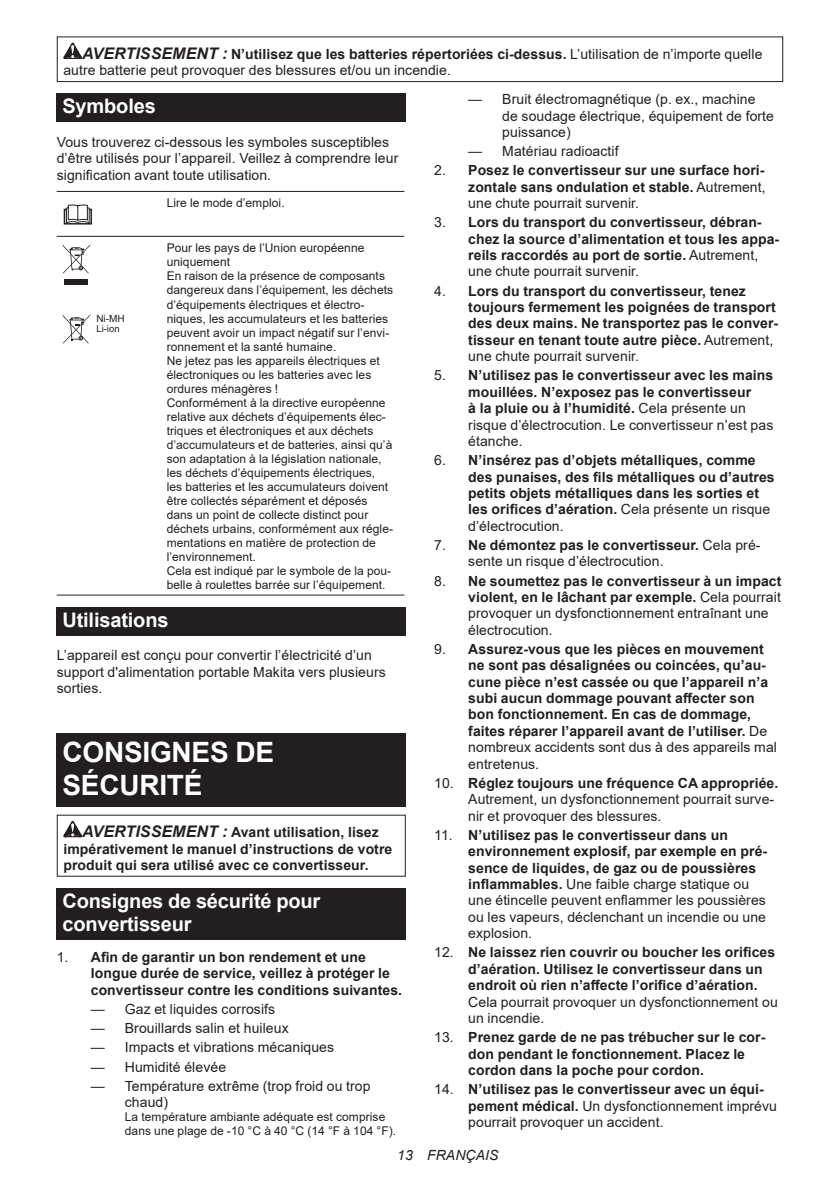
<style>
.page{position:relative;width:840px;height:1191px;background:#fff}
.page>*{position:absolute;margin:0;border:0;box-sizing:border-box;transform-origin:0 0}
.t1{font:700 28px/32.8px "Arial";letter-spacing:-.01em;color:#fff}
.t2{font:700 20px/23.4px "Arial";letter-spacing:-.01em;color:#fff}
.t3{font:700 14px/16.4px "Arial";letter-spacing:.005em;color:#231f20}
.t4{font:14px/16.4px "Arial";letter-spacing:.005em;color:#231f20}
.t5{font:italic 14px "Arial";letter-spacing:.005em;color:#231f20}
.t6{font:12px/14px "Arial";letter-spacing:.005em;color:#231f20}
.t7{font:10px "Arial";color:#231f20}
.t8{font:9.6px "Arial";color:#231f20}
.s1{font-weight:700;font-style:italic;font-size:16px}
.s2{font-weight:700}
.s3{font-weight:400}
.s4{font-style:italic;font-size:16px}
</style>
<div class="page">
<svg style="left:63px;top:43px;width:19px;height:16px"></svg>
<div style="left:57px;top:36px;width:725px;height:46px;border:1px solid #231f20"></div>
<div style="left:57px;top:93px;width:348px;height:29px;background:#231f20"></div>
<hr style="left:57px;top:191px;width:104px;height:1px;background:#231f20">
<hr style="left:161px;top:191px;width:243px;height:1px;background:#231f20">
<hr style="left:57px;top:236px;width:104px;height:1px;background:#231f20">
<hr style="left:161px;top:236px;width:243px;height:1px;background:#231f20">
<hr style="left:57px;top:594px;width:104px;height:1px;background:#231f20">
<hr style="left:161px;top:594px;width:243px;height:1px;background:#231f20">
<svg style="left:63px;top:204px;width:29px;height:21px"></svg>
<div style="left:65px;top:279px;width:23px;height:6px;background:#231f20"></div>
<svg style="left:62px;top:244px;width:28px;height:29px"></svg>
<svg style="left:62px;top:314px;width:28px;height:29px"></svg>
<div style="left:57px;top:607px;width:348px;height:28px;background:#231f20"></div>
<div style="left:57px;top:733px;width:348px;height:73px;background:#231f20"></div>
<svg style="left:63px;top:821px;width:19px;height:16px"></svg>
<div style="left:57px;top:888px;width:348px;height:52px;background:#231f20"></div>
<p class="t4" style="left:63px;top:46px;width:700px;text-indent:19px"><span class="s1">AVERTISSEMENT :</span> <span class="s2">N’utilisez que les batteries répertoriées ci-dessus.</span> L’utilisation de n’importe quelle autre batterie peut provoquer des blessures et/ou un incendie.</p>
<h2 class="t2" style="left:62px;top:95px;width:95px">Symboles</h2>
<p class="t4" style="left:57px;top:134px;width:343px">Vous trouverez ci-dessous les symboles susceptibles d’être utilisés pour l’appareil. Veillez à comprendre leur signification avant toute utilisation.</p>
<p class="t6" style="left:167px;top:196px;width:119px">Lire le mode d’emploi.</p>
<p class="t4" style="left:502px;top:91px;width:273px;text-indent:-34px">— Bruit électromagnétique (p. ex., machine de soudage électrique, équipement de forte puissance)</p>
<p class="t4" style="left:468px;top:143px;width:152px">— Matériau radioactif</p>
<p class="t3" style="left:468px;top:162px;width:299px;text-align:justify;text-indent:-34px"><span class="s3">2.</span> Posez le convertisseur sur une surface hori&shy;zontale sans ondulation et stable. <span class="s3">Autrement, une chute pourrait survenir.</span></p>
<p class="t3" style="left:468px;top:214px;width:312px;text-indent:-34px"><span class="s3">3.</span> Lors du transport du convertisseur, débran&shy;chez la source d’alimentation et tous les appa&shy;reils raccordés au port de sortie. <span class="s3">Autrement, une chute pourrait survenir.</span></p>
<p class="t3" style="left:468px;top:283px;width:311px;text-indent:-34px"><span class="s3">4.</span> Lors du transport du convertisseur, tenez toujours fermement les poignées de transport des deux mains. Ne transportez pas le conver&shy;tisseur en tenant toute autre pièce. <span class="s3">Autrement, une chute pourrait survenir.</span></p>
<p class="t3" style="left:468px;top:367px;width:306px;text-indent:-34px"><span class="s3">5.</span> N’utilisez pas le convertisseur avec les mains mouillées. N’exposez pas le convertisseur<br>à la pluie ou à l’humidité. <span class="s3">Cela présente un risque d’électrocution. Le convertisseur n’est pas étanche.</span></p>
<p class="t3" style="left:468px;top:452px;width:308px;text-indent:-34px"><span class="s3">6.</span> N’insérez pas d’objets métalliques, comme des punaises, des fils métalliques ou d’autres petits objets métalliques dans les sorties et les orifices d’aération. <span class="s3">Cela présente un risque d’électrocution.</span></p>
<p class="t4" style="left:468px;top:537px;width:293px;text-indent:-34px">7. <span class="s2">Ne démontez pas le convertisseur.</span> Cela pré&shy;sente un risque d’électrocution.</p>
<p class="t4" style="left:468px;top:572px;width:314px;text-indent:-34px">8. <span class="s2">Ne soumettez pas le convertisseur à un impact violent, en le lâchant par exemple.</span> Cela pourrait provoquer un dysfonctionnement entraînant une électrocution.</p>
<p class="t3" style="left:468px;top:641px;width:310px;text-indent:-34px"><span class="s3">9.</span> Assurez-vous que les pièces en mouvement ne sont pas désalignées ou coincées, qu’au&shy;cune pièce n’est cassée ou que l’appareil n’a subi aucun dommage pouvant affecter son bon fonctionnement. En cas de dommage, faites réparer l’appareil avant de l’utiliser. <span class="s3">De nombreux accidents sont dus à des appareils mal entretenus.</span></p>
<p class="t4" style="left:468px;top:774px;width:311px;text-indent:-34px">10. <span class="s2">Réglez toujours une fréquence CA appropriée.<br></span>Autrement, un dysfonctionnement pourrait surve&shy;nir et provoquer des blessures.</p>
<p class="t3" style="left:468px;top:827px;width:300px;text-indent:-34px"><span class="s3">11.</span> N’utilisez pas le convertisseur dans un environnement explosif, par exemple en pré&shy;sence de liquides, de gaz ou de poussières inflammables. <span class="s3">Une faible charge statique ou une étincelle peuvent enflammer les poussières ou les vapeurs, déclenchant un incendie ou une explosion.</span></p>
<p class="t3" style="left:468px;top:944px;width:308px;text-indent:-34px"><span class="s3">12.</span> Ne laissez rien couvrir ou boucher les orifices d’aération. Utilisez le convertisseur dans un endroit où rien n’affecte l’orifice d’aération.</p>
<p class="t4" style="left:468px;top:993px;width:311px">Cela pourrait provoquer un dysfonctionnement ou un incendie.</p>
<p class="t3" style="left:468px;top:1029px;width:298px;text-indent:-34px"><span class="s3">13.</span> Prenez garde de ne pas trébucher sur le cor&shy;don pendant le fonctionnement. Placez le cordon dans la poche pour cordon.</p>
<p class="t4" style="left:468px;top:1081px;width:310px;text-indent:-34px">14. <span class="s2">N’utilisez pas le convertisseur avec un équi&shy;pement médical.</span> Un dysfonctionnement imprévu pourrait provoquer un accident.</p>
<p class="t6" style="left:167px;top:241px;width:228px">Pour les pays de l’Union européenne uniquement<br>En raison de la présence de composants dangereux dans l’équipement, les déchets d’équipements électriques et électro&shy;niques, les accumulateurs et les batteries peuvent avoir un impact négatif sur l’envi&shy;ronnement et la santé humaine.<br>Ne jetez pas les appareils électriques et électroniques ou les batteries avec les ordures ménagères !<br>Conformément à la directive européenne relative aux déchets d’équipements élec&shy;triques et électroniques et aux déchets d’accumulateurs et de batteries, ainsi qu’à son adaptation à la législation nationale, les déchets d’équipements électriques, les batteries et les accumulateurs doivent être collectés séparément et déposés dans un point de collecte distinct pour déchets urbains, conformément aux régle&shy;mentations en matière de protection de l’environnement.<br>Cela est indiqué par le symbole de la pou&shy;belle à roulettes barrée sur l’équipement.</p>
<h2 class="t2" style="left:62px;top:608px;width:107px">Utilisations</h2>
<p class="t4" style="left:57px;top:647px;width:330px">L’appareil est conçu pour convertir l’électricité d’un support d'alimentation portable Makita vers plusieurs sorties.</p>
<p class="t7" style="left:96px;top:312px;width:30px">Ni-MH</p>
<p class="t8" style="left:96px;top:322px;width:25px">Li-ion</p>
<h1 class="t1" style="left:62px;top:736px;width:213px">CONSIGNES DE<br>SÉCURITÉ</h1>
<p class="t3" style="left:63px;top:824px;width:330px;text-indent:19px"><span class="s4">AVERTISSEMENT :</span> Avant utilisation, lisez impérativement le manuel d’instructions de votre produit qui sera utilisé avec ce convertisseur.</p>
<h2 class="t2" style="left:62px;top:889px;width:259px">Consignes de sécurité pour convertisseur</h2>
<p class="t3" style="left:91px;top:949px;width:312px;text-indent:-34px"><span class="s3">1.</span> Afin de garantir un bon rendement et une longue durée de service, veillez à protéger le convertisseur contre les conditions suivantes.</p>
<p class="t4" style="left:91px;top:1000px;width:186px">— Gaz et liquides corrosifs</p>
<p class="t4" style="left:91px;top:1020px;width:199px">— Brouillards salin et huileux</p>
<p class="t4" style="left:91px;top:1039px;width:245px">— Impacts et vibrations mécaniques</p>
<p class="t4" style="left:91px;top:1058px;width:137px">— Humidité élevée</p>
<p class="t4" style="left:125px;top:1077px;width:247px;text-indent:-34px">— Température extrême (trop froid ou trop chaud)</p>
<p class="t6" style="left:125px;top:1110px;width:273px">La température ambiante adéquate est comprise dans une plage de -10 °C à 40 °C (14 °F à 104 °F).</p>
<p class="t5" style="left:397px;top:1146px;width:103px">13 FRANÇAIS</p>
</div>
